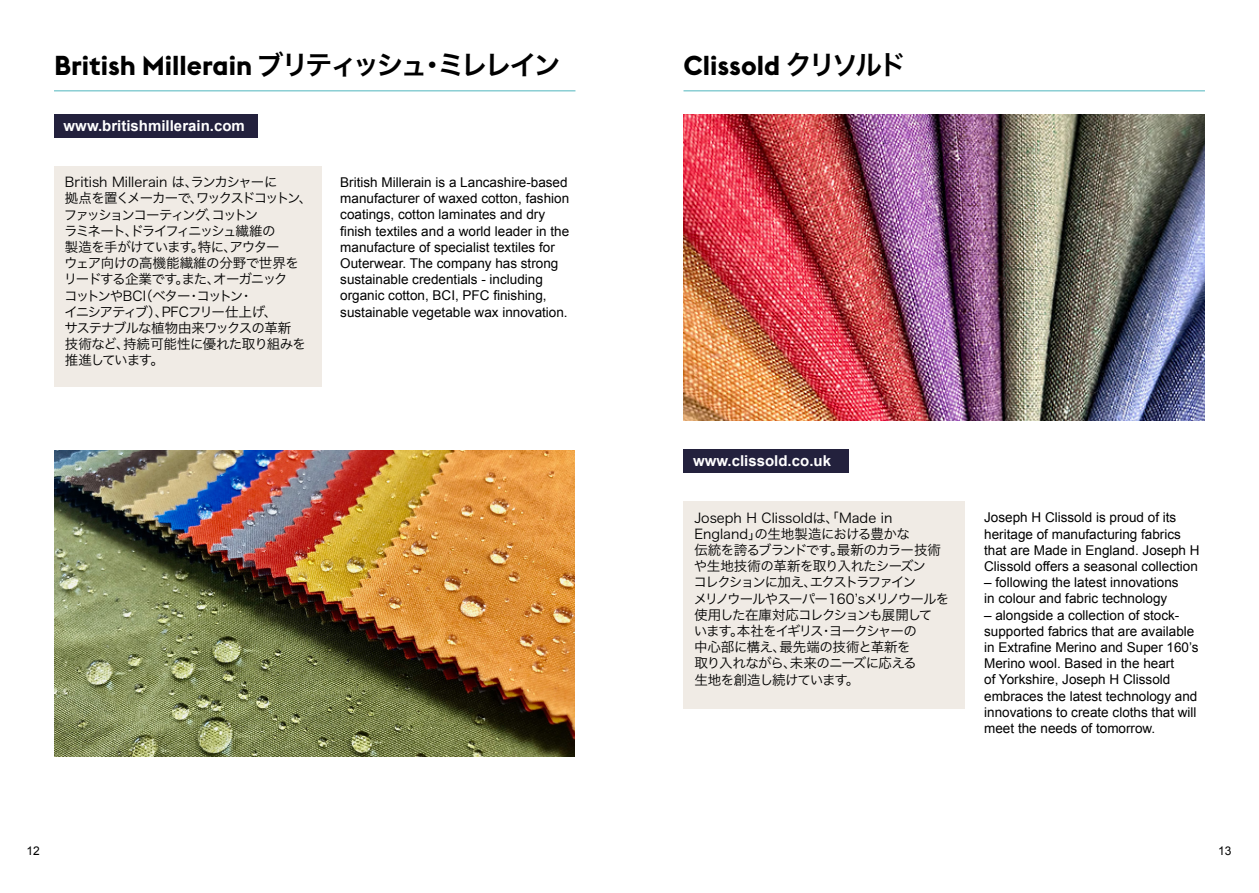
<style>
.page{position:relative;width:1259px;height:893px;background:#fff}
.page>*{position:absolute;margin:0;border:0;box-sizing:border-box;transform-origin:0 0}
.t1{font:700 27px "Euclid Flex";color:#000}
.t2{font:700 15px "Arial";color:#fff}
.t3{font:13.5px/16.2px "Arial";color:#000}
.t4{font:13.5px/16.2px "Hira Kaku Pro W3";letter-spacing:-.065em;color:#000}
.t5{font:12px "Arial";color:#000}
.s1{font-family:"Hira Kaku Pro W6";font-weight:400}
</style>
<div class="page">
<img style="left:54px;top:451px;width:521px;height:306px">
<div style="left:54px;top:166px;width:267px;height:221px;background:#f0ebe5"></div>
<hr style="left:54px;top:90px;width:521px;height:2px;background:#8aced3">
<div style="left:54px;top:114px;width:204px;height:24px;background:#23213d"></div>
<img style="left:683px;top:114px;width:521px;height:306px">
<div style="left:683px;top:501px;width:281px;height:208px;background:#f0ebe5"></div>
<hr style="left:683px;top:90px;width:522px;height:2px;background:#8aced3">
<div style="left:683px;top:449px;width:166px;height:24px;background:#23213d"></div>
<h1 class="t1" style="left:54px;top:50px;width:508px">British Millerain <span class="s1">ブリティッシュ・ミレレイン</span></h1>
<p class="t2" style="left:64px;top:116px;width:183px">www.britishmillerain.com</p>
<p class="t4" style="left:64px;top:173px;width:250px">British Millerain は、ランカシャーに<br>拠点を置くメーカーで、ワックスドコットン、ファッションコーティング、コットン<br>ラミネート、ドライフィニッシュ繊維の<br>製造を手がけています。特に、アウター<br>ウェア向けの高機能繊維の分野で世界をリードする企業です。また、オーガニック<br>コットンやBCI（ベター・コットン・<br>イニシアティブ）、PFCフリー仕上げ、<br>サステナブルな植物由来ワックスの革新<br>技術など、持続可能性に優れた取り組みを推進しています。</p>
<p class="t3" style="left:340px;top:174px;width:230px">British Millerain is a Lancashire-based manufacturer of waxed cotton, fashion coatings, cotton laminates and dry finish textiles and a world leader in the manufacture of specialist textiles for Outerwear. The company has strong sustainable credentials - including organic cotton, BCI, PFC finishing, sustainable vegetable wax innovation.</p>
<p class="t5" style="left:26px;top:843px;width:15px">12</p>
<h1 class="t1" style="left:683px;top:50px;width:224px">Clissold <span class="s1">クリソルド</span></h1>
<p class="t2" style="left:693px;top:451px;width:139px">www.clissold.co.uk</p>
<p class="t4" style="left:693px;top:508px;width:257px">Joseph H Clissoldは、「Made in<br>England」の生地製造における豊かな<br>伝統を誇るブランドです。最新のカラー技術や生地技術の革新を取り入れたシーズン<br>コレクションに加え、エクストラファイン<br>メリノウールやスーパー160’sメリノウールを使用した在庫対応コレクションも展開して<br>います。本社をイギリス・ヨークシャーの<br>中心部に構え、最先端の技術と革新を<br>取り入れながら、未来のニーズに応える<br>生地を創造し続けています。</p>
<p class="t3" style="left:984px;top:510px;width:217px">Joseph H Clissold is proud of its heritage of manufacturing fabrics that are Made in England. Joseph H Clissold offers a seasonal collection</p>
<p class="t3" style="left:984px;top:574px;width:196px">– following the latest innovations in colour and fabric technology</p>
<p class="t3" style="left:984px;top:607px;width:216px">– alongside a collection of stock&shy;supported fabrics that are available in Extrafine Merino and Super 160’s Merino wool. Based in the heart<br>of Yorkshire, Joseph H Clissold embraces the latest technology and innovations to create cloths that will meet the needs of tomorrow.</p>
<p class="t5" style="left:1218px;top:843px;width:15px">13</p>
</div>
